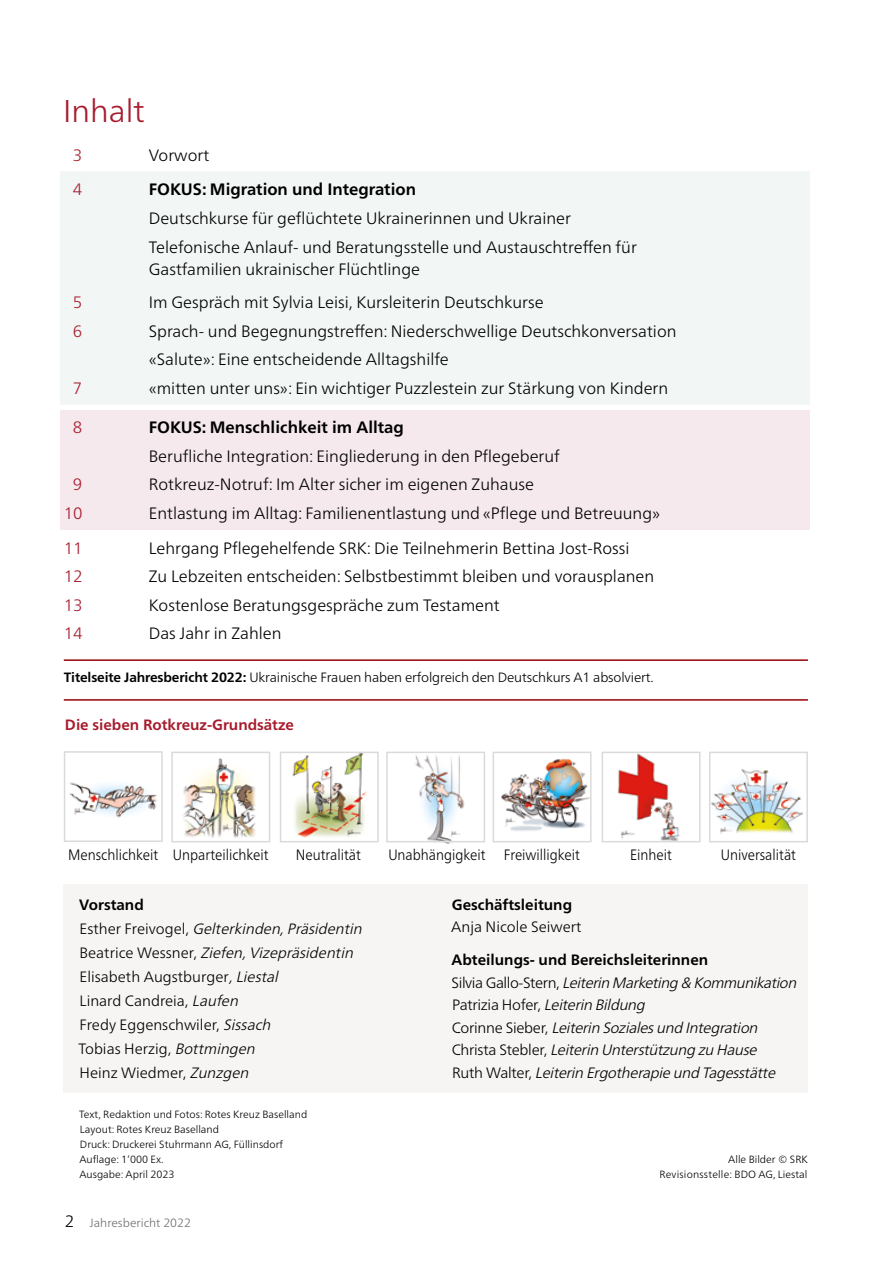
<style>
.page{position:relative;width:893px;height:1263px;background:#fff}
.page>*{position:absolute;margin:0;border:0;box-sizing:border-box;transform-origin:0 0}
.t1{font:300 31.5px "Frutiger Neue LTW1 G";color:#a71b2d}
.t2{font:300 16.5px/28.7px "Frutiger Neue LTW1 G";color:#000}
.t3{font:700 16.5px "Frutiger Neue LTW1 G";color:#000}
.t4{font:300 16.5px "Frutiger Neue LTW1 G";color:#a71b2d}
.t5{font:italic 300 15px/22.5px "Frutiger Neue LTW1 G";color:#000}
.t6{font:300 15px/24px "Frutiger Neue LTW1 G";color:#000}
.t7{font:300 15px "Frutiger Neue LTW1 G";color:#000;scale:.9 1}
.t8{font:700 15px "Frutiger Neue LTW1 G";color:#a71b2d}
.t9{font:700 15px "Frutiger Neue LTW1 G";color:#000}
.t10{font:300 13.5px "Frutiger Neue LTW1 G";letter-spacing:-.01em;color:#000}
.t11{font:300 12px "Frutiger Neue LTW1 G";color:#706f6f}
.t12{font:300 10.5px/15px "Frutiger Neue LTW1 G";color:#000}
.s1{font-weight:700}
.s2{font-style:italic}
.s3{font-size:16.5px;color:#000}
.s4{font-weight:700;font-style:normal}
.s5{font-style:normal}
</style>
<div class="page">
<div style="left:60px;top:172px;width:750px;height:233px;background:#f2f6f5"></div>
<div style="left:60px;top:411px;width:750px;height:119px;background:#f5e9ee"></div>
<div style="left:64px;top:885px;width:744px;height:208px;background:#f6f5f3"></div>
<img style="left:171px;top:757px;width:98px;height:86px">
<img style="left:391px;top:755px;width:94px;height:89px">
<img style="left:292px;top:754px;width:75px;height:84px">
<img style="left:618px;top:754px;width:62px;height:86px">
<img style="left:709px;top:769px;width:97px;height:74px">
<img style="left:501px;top:759px;width:89px;height:72px">
<img style="left:69px;top:782px;width:88px;height:36px">
<div style="left:64px;top:751px;width:99px;height:91px;border:1px solid #dadada"></div>
<div style="left:171px;top:752px;width:99px;height:90px;border:1px solid #dadada"></div>
<div style="left:280px;top:752px;width:99px;height:90px;border:1px solid #dadada"></div>
<div style="left:386px;top:752px;width:99px;height:90px;border:1px solid #dadada"></div>
<div style="left:493px;top:752px;width:99px;height:90px;border:1px solid #dadada"></div>
<div style="left:602px;top:752px;width:99px;height:90px;border:1px solid #dadada"></div>
<div style="left:709px;top:752px;width:99px;height:90px;border:1px solid #dadada"></div>
<hr style="left:64px;top:659px;width:744px;height:2px;background:#96000a">
<hr style="left:64px;top:699px;width:744px;height:2px;background:#96000a">
<h1 class="t1" style="left:63px;top:92px;width:83px">Inhalt</h1>
<p class="t4" style="left:73px;top:145px;width:11px">3</p>
<p class="t2" style="left:149px;top:140px;width:62px">Vorwort</p>
<p class="t4" style="left:73px;top:180px;width:11px">4</p>
<p class="t3" style="left:149px;top:180px;width:269px">FOKUS: Migration und Integration</p>
<p class="t2" style="left:149px;top:204px;width:490px">Deutschkurse für geflüchtete Ukrainerinnen und Ukrainer<br>Telefonische Anlauf- und Beratungsstelle und Austauschtreffen für</p>
<p class="t2" style="left:149px;top:255px;width:273px">Gastfamilien ukrainischer Flüchtlinge</p>
<p class="t4" style="left:73px;top:292px;width:11px">5</p>
<p class="t2" style="left:149px;top:288px;width:396px">Im Gespräch mit Sylvia Leisi, Kursleiterin Deutschkurse</p>
<p class="t4" style="left:73px;top:321px;width:11px">6</p>
<p class="t2" style="left:149px;top:317px;width:529px">Sprach- und Begegnungstreffen: Niederschwellige Deutschkonversation «Salute»: Eine entscheidende Alltagshilfe</p>
<p class="t4" style="left:73px;top:378px;width:11px">7</p>
<p class="t2" style="left:149px;top:374px;width:521px">«mitten unter uns»: Ein wichtiger Puzzlestein zur Stärkung von Kindern</p>
<p class="t4" style="left:73px;top:417px;width:11px">8</p>
<p class="t3" style="left:149px;top:417px;width:257px">FOKUS: Menschlichkeit im Alltag</p>
<p class="t2" style="left:149px;top:441px;width:413px">Berufliche Integration: Eingliederung in den Pflegeberuf</p>
<p class="t4" style="left:73px;top:474px;width:11px">9</p>
<p class="t2" style="left:149px;top:470px;width:387px">Rotkreuz-Notruf: Im Alter sicher im eigenen Zuhause</p>
<p class="t4" style="left:64px;top:503px;width:20px">10</p>
<p class="t2" style="left:149px;top:499px;width:513px">Entlastung im Alltag: Familienentlastung und «Pflege und Betreuung»</p>
<p class="t4" style="left:64px;top:538px;width:20px">11</p>
<p class="t2" style="left:149px;top:533px;width:482px">Lehrgang Pflegehelfende SRK: Die Teilnehmerin Bettina Jost-Rossi</p>
<p class="t4" style="left:64px;top:566px;width:20px">12</p>
<p class="t2" style="left:149px;top:562px;width:507px">Zu Lebzeiten entscheiden: Selbstbestimmt bleiben und vorausplanen</p>
<p class="t4" style="left:64px;top:595px;width:20px">13</p>
<p class="t2" style="left:149px;top:590px;width:353px">Kostenlose Beratungsgespräche zum Testament</p>
<p class="t4" style="left:64px;top:624px;width:20px">14</p>
<p class="t2" style="left:149px;top:619px;width:134px">Das Jahr in Zahlen</p>
<p class="t10" style="left:64px;top:669px;width:591px"><span class="s1">Titelseite Jahresbericht 2022:</span> Ukrainische Frauen haben erfolgreich den Deutschkurs A1 absolviert.</p>
<p class="t8" style="left:65px;top:716px;width:230px">Die sieben Rotkreuz-Grundsätze</p>
<p class="t7" style="left:68px;top:846px;width:224px">Menschlichkeit Unparteilichkeit</p>
<p class="t7" style="left:296px;top:846px;width:74px">Neutralität</p>
<p class="t7" style="left:388px;top:846px;width:214px">Unabhängigkeit Freiwilligkeit</p>
<p class="t7" style="left:630px;top:846px;width:48px">Einheit</p>
<p class="t7" style="left:721px;top:846px;width:85px">Universalität</p>
<p class="t6" style="left:78px;top:892px;width:289px"><span class="s1">Vorstand<br></span>E s t h e r F r e i v o g e l , <span class="s2">Gelterkinden,Präsidentin<br></span>B e a t r i c e We s s n e r, <span class="s2">Ziefen,Vizepräsidentin<br></span>Elisabeth Augstburger<span class="s2">,Liestal<br></span>Linard Candreia, <span class="s2">Laufen<br></span>Fredy Eggenschwiler, <span class="s2">Sissach<br></span>Tobias Herzig, <span class="s2">Bottmingen<br></span>Heinz Wiedmer, <span class="s2">Zunzgen</span></p>
<p class="t12" style="left:79px;top:1107px;width:230px">Text, Redaktion und Fotos: Rotes Kreuz Baselland<br>Layout: Rotes Kreuz Baselland<br>Druck: Druckerei Stuhrmann AG, Füllinsdorf<br>Auflage: 1‘000 Ex.<br>Ausgabe: April 2023</p>
<p class="t11" style="left:65px;top:1215px;width:128px"><span class="s3">2</span> Jahresbericht 2022</p>
<p class="t9" style="left:452px;top:895px;width:122px">Geschäftsleitung</p>
<p class="t6" style="left:451px;top:915px;width:132px">Anja Nicole Seiwert</p>
<p class="t5" style="left:452px;top:948px;width:350px"><span class="s4">Abteilungs- und Bereichsleiterinnen<br></span><span class="s5">S i l v i a G a l l o - S t e r n ,</span> Leiterin Marketing &amp; Kommunikation <span class="s5">P a t r i z i a H o fe r,</span> Leiterin Bildung<br><span class="s5">C o r i n n e S i e b e r,</span> Leiterin Sozialesund Integration<br><span class="s5">C h r i s t a S t e b l e r,</span> Leiterin Unterstützung zu Hause<br><span class="s5">R u t h W a l t e r,</span> Leiterin Ergotherapie und Tagesstätte</p>
<p class="t12" style="left:659px;top:1152px;width:150px;text-align:right">Alle Bilder © SRK<br>Revisionsstelle: BDO AG, Liestal</p>
</div>
